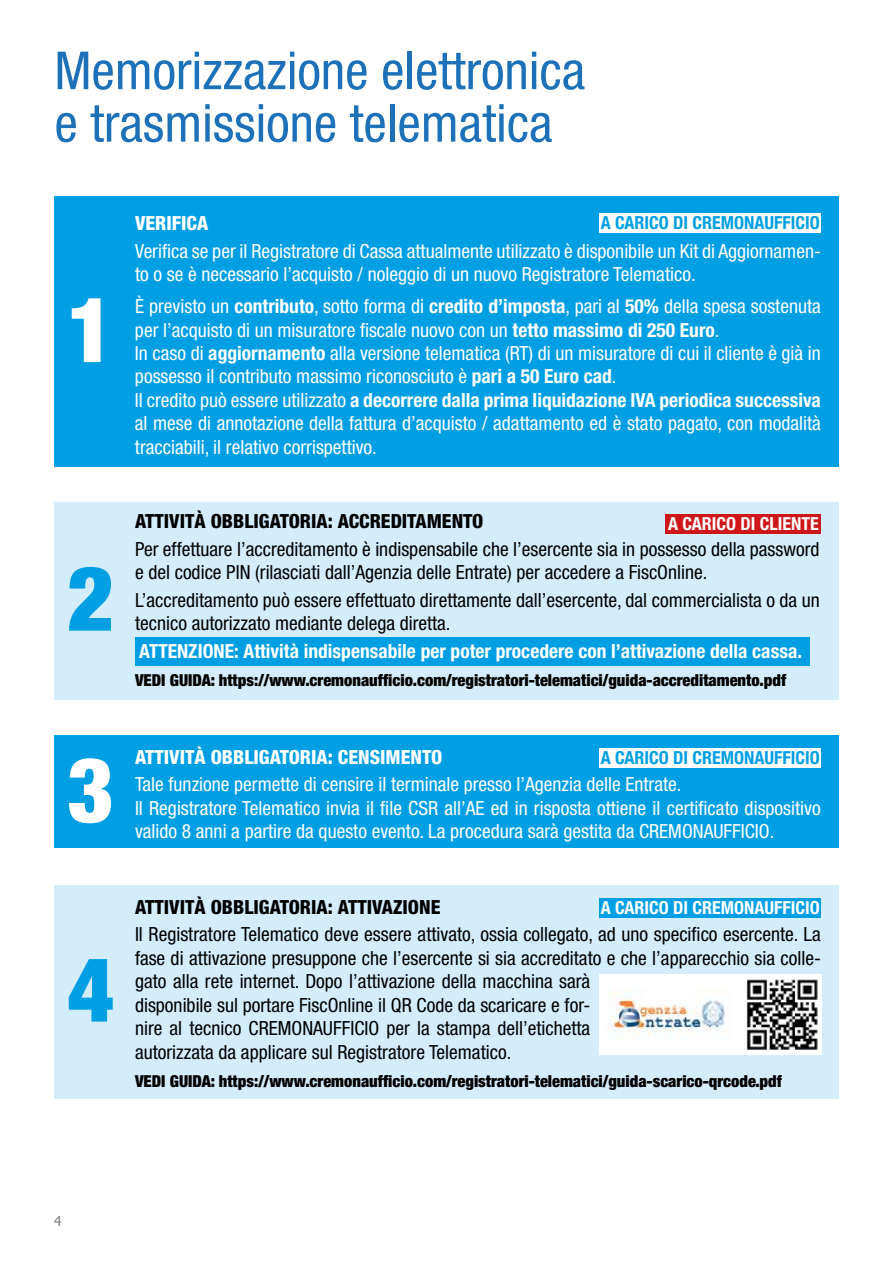
<style>
.page{position:relative;width:893px;height:1263px;background:#fff}
.page>*{position:absolute;margin:0;border:0;box-sizing:border-box;transform-origin:0 0}
.t1{font:900 condensed 90px "Helvetica Neue";color:#fff}
.t2{font:900 condensed 90px "Helvetica Neue";color:#009fe3}
.t3{font:condensed 52.5px/52.5px "Helvetica Neue LT Std";color:#1d71b8}
.t4{font:condensed 19.5px/23.4px "Helvetica Neue LT Std";color:#fff}
.t5{font:condensed 19.5px/23.4px "Helvetica Neue LT Std";color:#000}
.t6{font:700 condensed 19.5px "Helvetica Neue";color:#fff}
.t7{font:800 condensed 19.5px "Helvetica Neue";color:#000}
.t8{font:800 condensed 19.5px "Helvetica Neue";color:#fff}
.t9{font:700 condensed 18px "Helvetica Neue";color:#009fe3}
.t10{font:700 condensed 18px "Helvetica Neue";color:#fff}
.t11{font:900 condensed 16.5px "Helvetica Neue";color:#000}
.t12{font:13.5px "Tahoma";color:#7e7e7d}
.s1{font-family:"Helvetica Neue";font-weight:700}
.s2{font-family:"Helvetica Neue LT Std";font-weight:400}
</style>
<div class="page">
<div style="left:54px;top:197px;width:784px;height:270px;background:#009fe3"></div>
<div style="left:599px;top:213px;width:222px;height:20px;background:#fff"></div>
<div style="left:54px;top:736px;width:784px;height:112px;background:#009fe3"></div>
<div style="left:599px;top:748px;width:222px;height:20px;background:#fff"></div>
<div style="left:54px;top:885px;width:784px;height:213px;background:#d4edfc"></div>
<div style="left:599px;top:974px;width:223px;height:81px;background:#fff"></div>
<img style="left:746px;top:979px;width:72px;height:71px">
<img style="left:608px;top:989px;width:117px;height:51px">
<div style="left:599px;top:898px;width:222px;height:20px;background:#009fe3"></div>
<div style="left:54px;top:502px;width:784px;height:197px;background:#d4edfc"></div>
<div style="left:665px;top:514px;width:156px;height:19px;background:#cd1719"></div>
<div style="left:135px;top:637px;width:674px;height:29px;background:#009fe3"></div>
<h2 class="t3" style="left:54px;top:44px;width:532px">Memorizzazione elettronica e trasmissione telematica</h2>
<h1 class="t1" style="left:67px;top:275px;width:48px">1</h1>
<h1 class="t2" style="left:67px;top:543px;width:48px">2</h1>
<p class="t8" style="left:135px;top:211px;width:75px">VERIFICA</p>
<p class="t4" style="left:135px;top:239px;width:687px">Verifica se per il Registratore di Cassa attualmente utilizzato è disponibile un Kit di Aggiornamen&shy;to o se è necessario l’acquisto / noleggio di un nuovo Registratore Telematico.</p>
<p class="t4" style="left:135px;top:294px;width:687px">È previsto un <span class="s1">contributo</span>, sotto forma di <span class="s1">credito d’imposta</span>, pari al <span class="s1">50%</span> della spesa sostenuta per l’acquisto di un misuratore fiscale nuovo con un <span class="s1">tetto massimo di 250 Euro</span>.<br>In caso di <span class="s1">aggiornamento</span> alla versione telematica (RT) di un misuratore di cui il cliente è già in possesso il contributo massimo riconosciuto è <span class="s1">pari a 50 Euro cad</span>.</p>
<p class="t6" style="left:135px;top:388px;width:687px"><span class="s2">Il credito può essere utilizzato</span> a decorrere dalla prima liquidazione IVA periodica successiva</p>
<p class="t4" style="left:135px;top:411px;width:687px">al mese di annotazione della fattura d’acquisto / adattamento ed è stato pagato, con modalità tracciabili, il relativo corrispettivo.</p>
<p class="t9" style="left:601px;top:212px;width:220px">A CARICO DI CREMONAUFFICIO</p>
<p class="t7" style="left:135px;top:509px;width:350px">ATTIVITÀ OBBLIGATORIA: ACCREDITAMENTO</p>
<p class="t10" style="left:668px;top:512px;width:152px">A CARICO DI CLIENTE</p>
<p class="t5" style="left:135px;top:537px;width:686px">Per effettuare l’accreditamento è indispensabile che l’esercente sia in possesso della password e del codice PIN (rilasciati dall’Agenzia delle Entrate) per accedere a FiscOnline.</p>
<p class="t5" style="left:135px;top:588px;width:686px">L’accreditamento può essere effettuato direttamente dall’esercente, dal commercialista o da un tecnico autorizzato mediante delega diretta.</p>
<p class="t6" style="left:139px;top:639px;width:664px">ATTENZIONE: Attività indispensabile per poter procedere con l’attivazione della cassa.</p>
<p class="t11" style="left:135px;top:670px;width:653px">VEDI GUIDA: https://www.cremonaufficio.com/registratori-telematici/guida-accreditamento.pdf</p>
<h1 class="t1" style="left:67px;top:734px;width:48px">3</h1>
<h1 class="t2" style="left:67px;top:934px;width:48px">4</h1>
<p class="t8" style="left:135px;top:745px;width:309px">ATTIVITÀ OBBLIGATORIA: CENSIMENTO</p>
<p class="t4" style="left:135px;top:772px;width:687px">Tale funzione permette di censire il terminale presso l’Agenzia delle Entrate.<br>Il Registratore Telematico invia il file CSR all’AE ed in risposta ottiene il certificato dispositivo</p>
<p class="t9" style="left:601px;top:747px;width:220px">A CARICO DI CREMONAUFFICIO</p>
<p class="t4" style="left:135px;top:819px;width:641px">valido 8 anni a partire da questo evento. La procedura sarà gestita da CREMONAUFFICIO.</p>
<p class="t7" style="left:135px;top:895px;width:307px">ATTIVITÀ OBBLIGATORIA: ATTIVAZIONE</p>
<p class="t5" style="left:135px;top:923px;width:687px">Il Registratore Telematico deve essere attivato, ossia collegato, ad uno specifico esercente. La fase di attivazione presuppone che l’esercente si sia accreditato e che l’apparecchio sia colle&shy;gato alla rete internet. Dopo l’attivazione della macchina sarà<br>disponibile sul portare FiscOnline il QR Code da scaricare e for-<br>nire al tecnico CREMONAUFFICIO per la stampa dell’etichetta<br>autorizzata da applicare sul Registratore Telematico.</p>
<p class="t11" style="left:135px;top:1071px;width:648px">VEDI GUIDA: https://www.cremonaufficio.com/registratori-telematici/guida-scarico-qrcode.pdf</p>
<p class="t10" style="left:601px;top:897px;width:220px">A CARICO DI CREMONAUFFICIO</p>
<p class="t12" style="left:54px;top:1212px;width:9px">4</p>
</div>
